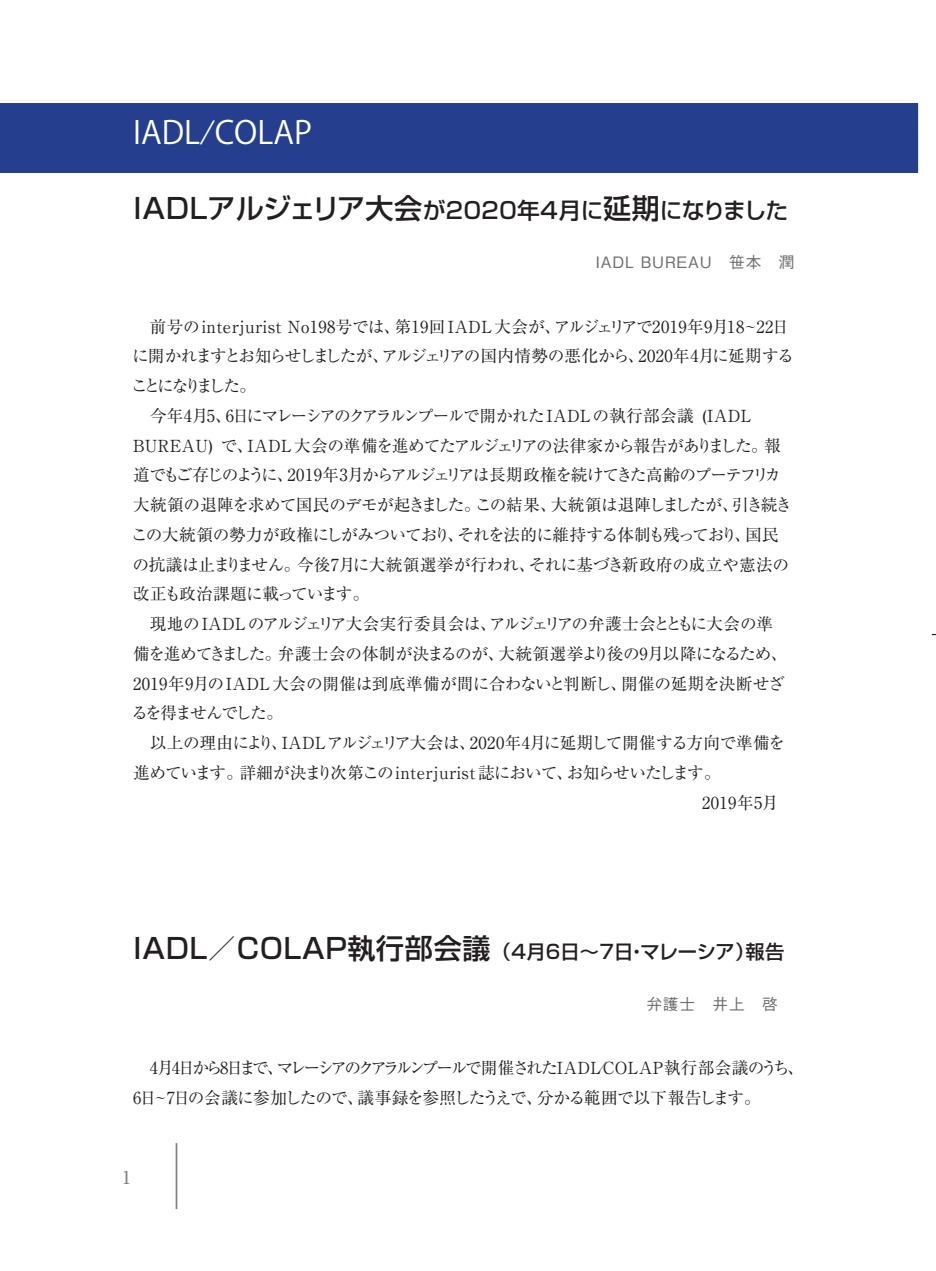
<style>
.page{position:relative;width:936px;height:1271px;background:#fff}
.page>*{position:absolute;margin:0;border:0;box-sizing:border-box;transform-origin:0 0}
.t1{font:31.5px "Koz Go Pr 6 N";color:#fff}
.t2{font:500 22.75px "Shin Go Pro";letter-spacing:.015em;color:#231f20}
.t3{font:21px "Minion Pro";color:#808285}
.t4{font:500 19.25px "Shin Go Pro";letter-spacing:-.05em;color:#231f20}
.t5{font:16.62px/29.8px "Ryumin Pro";letter-spacing:-.03em;color:#231f20}
.t6{font:16.62px "Ryumin Pro";letter-spacing:-.01em;color:#231f20}
.t7{font:16.62px "Ryumin Pro";letter-spacing:.025em;color:#231f20}
.t8{font:16.62px "Ryumin Pro";letter-spacing:-.09em;color:#231f20}
.t9{font:16.62px "Ryumin Pro";letter-spacing:.005em;color:#231f20}
.t10{font:16.62px "Ryumin Pro";letter-spacing:-.17em;color:#231f20}
.t11{font:16.62px "Ryumin Pro";letter-spacing:-.07em;color:#231f20}
.t12{font:16.62px "Ryumin Pro";letter-spacing:-.105em;color:#231f20}
.t13{font:16.62px "Ryumin Pro";letter-spacing:-.245em;color:#231f20}
.t14{font:500 15.75px "Gothic BBB Pro";letter-spacing:.05em;color:#6c6d70}
.s1{font-size:28px}
</style>
<div class="page">
<hr style="left:175px;top:1143px;width:2px;height:66px;background:#808285">
<div style="left:0;top:103px;width:918px;height:70px;background:#253f8e"></div>
<h1 class="t1" style="left:133px;top:115px;width:180px">ＩＡＤＬ／ＣＯＬＡＰ</h1>
<h2 class="t2" style="left:133px;top:191px;width:656px"><span class="s1">IADLアルジェリア大会</span>が2020年4月に<span class="s1">延期</span>になりました</h2>
<p class="t14" style="left:596px;top:250px;width:200px">IADL BUREAU　笹本　潤</p>
<p class="t7" style="left:150px;top:313px;width:640px">前号のinterjurist No198号では、第19回IADL大会が、アルジェリアで2019年9月18～22日</p>
<p class="t5" style="left:132px;top:340px;width:663px">に開かれますとお知らせしましたが、アルジェリアの国内情勢の悪化から、2020年4月に延期する</p>
<p class="t13" style="left:131px;top:373px;width:126px">ことになりました。</p>
<p class="t5" style="left:150px;top:400px;width:603px">今年4月5、6日にマレーシアのクアラルンプールで開かれたIADLの執行部会議（IADL</p>
<p class="t6" style="left:133px;top:432px;width:649px">BUREAU）で、IADL 大会の準備を進めてたアルジェリアの法律家から報告がありました。報</p>
<p class="t8" style="left:133px;top:462px;width:649px">道でもご存じのように、2019年3月からアルジェリアは長期政権を続けてきた高齢のプーテフリカ</p>
<p class="t5" style="left:133px;top:489px;width:660px">大統領の退陣を求めて国民のデモが起きました。この結果、大統領は退陣しましたが、引き続き</p>
<p class="t5" style="left:131px;top:519px;width:649px">この大統領の勢力が政権にしがみついており、それを法的に維持する体制も残っており、国民</p>
<p class="t6" style="left:132px;top:551px;width:658px">の抗議は止まりません。今後7月に大統領選挙が行われ、それに基づき新政府の成立や憲法の</p>
<p class="t11" style="left:133px;top:581px;width:238px">改正も政治課題に載っています。</p>
<p class="t6" style="left:150px;top:611px;width:625px">現地のIADLのアルジェリア大会実行委員会は、アルジェリアの弁護士会とともに大会の準</p>
<p class="t5" style="left:133px;top:638px;width:656px">備を進めてきました。弁護士会の体制が決まるのが、大統領選挙より後の9月以降になるため、</p>
<p class="t9" style="left:133px;top:670px;width:653px">2019年9月のIADL大会の開催は到底準備が間に合わないと判断し、開催の延期を決断せざ</p>
<p class="t12" style="left:131px;top:700px;width:153px">るを得ませんでした。</p>
<p class="t5" style="left:150px;top:727px;width:637px">以上の理由により、IADLアルジェリア大会は、2020年4月に延期して開催する方向で準備を</p>
<p class="t5" style="left:133px;top:757px;width:589px">進めています。詳細が決まり次第このinterjurist 誌において、お知らせいたします。</p>
<p class="t7" style="left:702px;top:789px;width:64px">2019年5月　　　</p>
<p class="t4" style="left:123px;top:935px;width:662px"><span class="s1">ＩＡＤＬ／ＣＯＬＡＰ執行部会議</span> （４月６日～７日・マレーシア）報告</p>
<p class="t14" style="left:646px;top:991px;width:150px">弁護士　井上　啓　</p>
<p class="t5" style="left:133px;top:1052px;width:672px;text-indent:468px">／ＣＯＬＡＰ執行部会議のうち、<br>６日～７日の会議に参加したので、議事録を参照したうえで、分かる範囲で以下報告します。</p>
<p class="t10" style="left:150px;top:1055px;width:419px">４月４日から８日まで、マレーシアのクアラルンプールで開催されたＩＡＤＬ</p>
<p class="t3" style="left:121px;top:1163px;width:12px">1</p>
</div>
